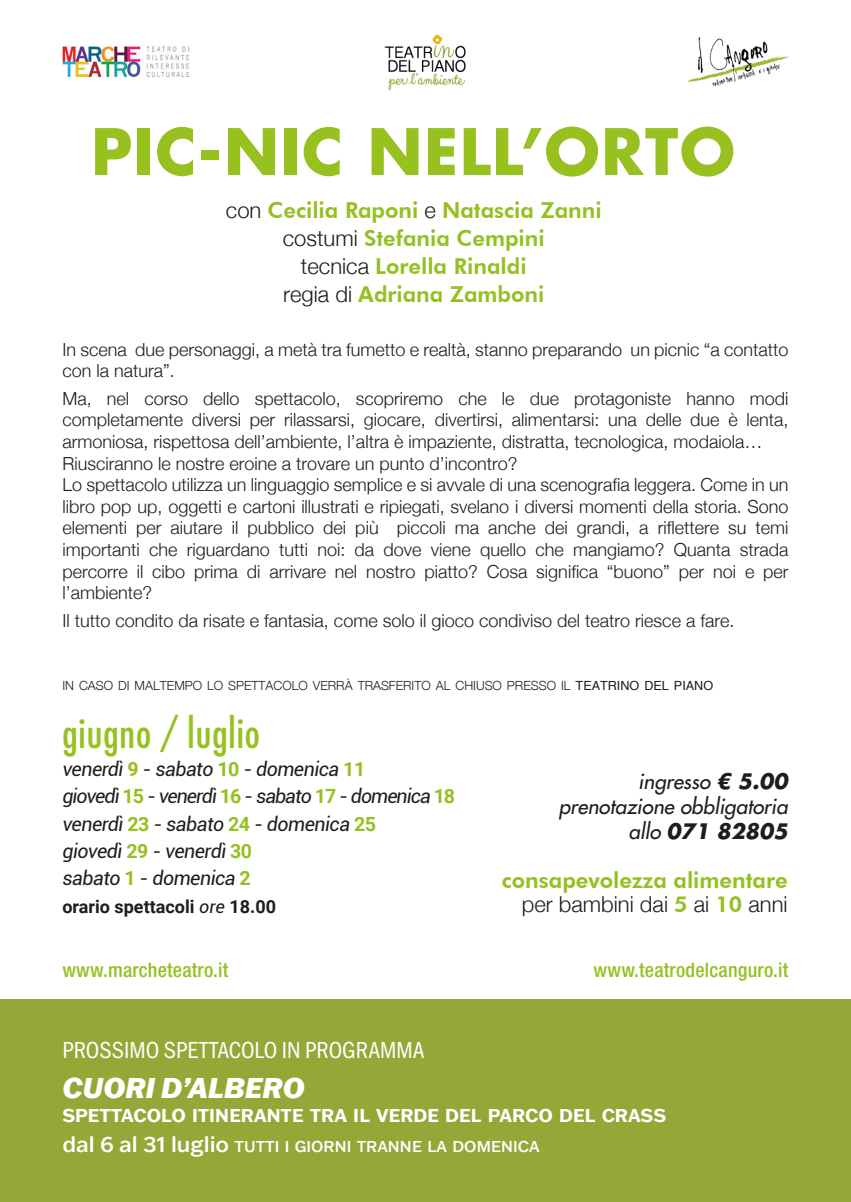
<style>
.page{position:relative;width:851px;height:1202px;background:#fff}
.page>*{position:absolute;margin:0;border:0;box-sizing:border-box;transform-origin:0 0}
.t1{font:700 62.2px "Futura Std";letter-spacing:.025em;color:#96c11f}
.t2{font:condensed 40px "Futura Std";letter-spacing:.025em;color:#96c11f}
.t3{font:italic 800 28px "Franklin Gothic ATF";color:#fff}
.t4{font:24px "Franklin Gothic URW Cond";color:#fff}
.t5{font:800 22px/28px "Futura BT";color:#95c023;text-align:center}
.t6{font:300 22px "Helvetica Neue";color:#1d1d1b}
.t7{font:italic 500 20.8px/25px "Futura Std";color:#1d1d1b;text-align:right}
.t8{font:500 condensed 20px "Helvetica Neue";letter-spacing:.01em;color:#95c023}
.t9{font:italic 19.6px/27.4px "Roboto";letter-spacing:-.025em;color:#1e1f1d}
.t10{font:700 18.2px "Franklin Gothic ATF";color:#fff}
.t11{font:300 18px/21.6px "Helvetica Neue";color:#1d1d1b}
.t12{font:700 18px "Roboto";color:#1d1d1b}
.t13{font:500 15.4px "Franklin Gothic ATF";color:#fff}
.t14{font:300 12.6px "Helvetica Neue";color:#1d1d1b}
.s1{font-family:"Helvetica Neue";font-weight:300;color:#1d1d1b}
.s2{font-family:"Helvetica";font-weight:400}
.s3{font-weight:700;font-style:normal;color:#96c01f}
.s4{font-weight:400;font-style:italic}
.s5{font-weight:700}
.s6{font-family:"Futura BT";font-weight:800;color:#95c023}
.s7{font-size:22px}
</style>
<div class="page">
<img style="left:62px;top:46px;width:127px;height:32px">
<img style="left:384px;top:34px;width:82px;height:56px">
<img style="left:688px;top:37px;width:100px;height:49px">
<div style="left:0;top:1000px;width:850px;height:202px;background:#95a837"></div>
<h1 class="t1" style="left:91px;top:110px;width:645px">PIC-NIC NELL’ORTO</h1>
<p class="t5" style="left:226px;top:196px;width:377px"><span class="s1">con</span> Cecilia Raponi <span class="s1">e</span> Natascia Zanni <span class="s1">costumi</span> Stefania Cempini<br><span class="s1">tecnica</span> Lorella Rinaldi<br><span class="s1">regia di</span> Adriana Zamboni</p>
<p class="t11" style="left:62px;top:338px;width:727px">In scena due personaggi, a metà tra fumetto e realtà, stanno preparando un picnic “a contatto con la natura”.</p>
<p class="t11" style="left:62px;top:387px;width:727px">Ma, nel corso dello spettacolo, scopriremo che le due protagoniste hanno modi completamente diversi per rilassarsi, giocare, divertirsi, alimentarsi: una delle due è lenta, armoniosa, rispettosa dell’ambiente, l’altra è impaziente, distratta, tecnologica, modaiola… Riusciranno le nostre eroine a trovare un punto d’incontro?<br>Lo spettacolo utilizza un linguaggio semplice e si avvale di una scenografia leggera. Come in un libro pop up, oggetti e cartoni illustrati e ripiegati, svelano i diversi momenti della storia. Sono elementi per aiutare il pubblico dei più piccoli ma anche dei grandi, a riflettere su temi importanti che riguardano tutti noi: da dove viene quello che mangiamo? Quanta strada percorre il cibo prima di arrivare nel nostro piatto? Cosa significa “buono” per noi e per l’ambiente?</p>
<p class="t11" style="left:62px;top:609px;width:673px">Il tutto condito da risate e fantasia, come solo il gioco condiviso del teatro riesce a fare.</p>
<p class="t14" style="left:62px;top:678px;width:652px">IN CASO DI MALTEMPO LO SPETTACOLO VERRÀ TRASFERITO AL CHIUSO PRESSO IL <span class="s2">TEATRINO DEL PIANO</span></p>
<h2 class="t2" style="left:62px;top:709px;width:199px">giugno / luglio</h2>
<p class="t9" style="left:62px;top:754px;width:394px">venerdì <span class="s3">9</span> - sabato <span class="s3">10</span> - domenica <span class="s3">11<br></span>giovedì <span class="s3">15</span> - venerdì <span class="s3">16</span> - sabato <span class="s3">17</span> - domenica <span class="s3">18 </span>venerdì <span class="s3">23</span> - sabato <span class="s3">24</span> - domenica <span class="s3">25<br></span>giovedì <span class="s3">29</span> - venerdì <span class="s3">30<br></span>sabato <span class="s3">1</span> - domenica <span class="s3">2</span></p>
<p class="t12" style="left:62px;top:894px;width:215px">orario spettacoli <span class="s4">ore</span> 18.00</p>
<p class="t7" style="left:558px;top:769px;width:230px">ingresso <span class="s5">€ 5.00 </span>prenotazione obbligatoria allo <span class="s5">071 82805</span></p>
<p class="t5" style="left:501px;top:866px;width:287px">consapevolezza alimentare</p>
<p class="t6" style="left:521px;top:891px;width:267px">per bambini dai <span class="s6">5</span> ai <span class="s6">10</span> anni</p>
<p class="t8" style="left:62px;top:958px;width:167px">www.marcheteatro.it</p>
<p class="t8" style="left:593px;top:958px;width:196px">www.teatrodelcanguro.it</p>
<h3 class="t4" style="left:62px;top:1033px;width:364px">PROSSIMO SPETTACOLO IN PROGRAMMA</h3>
<h3 class="t3" style="left:62px;top:1069px;width:244px">CUORI D’ALBERO</h3>
<p class="t10" style="left:62px;top:1103px;width:605px">SPETTACOLO ITINERANTE TRA IL VERDE DEL PARCO DEL CRASS</p>
<p class="t13" style="left:62px;top:1136px;width:478px"><span class="s7">dal 6 al 31 luglio</span> TUTTI I GIORNI TRANNE LA DOMENICA</p>
</div>
